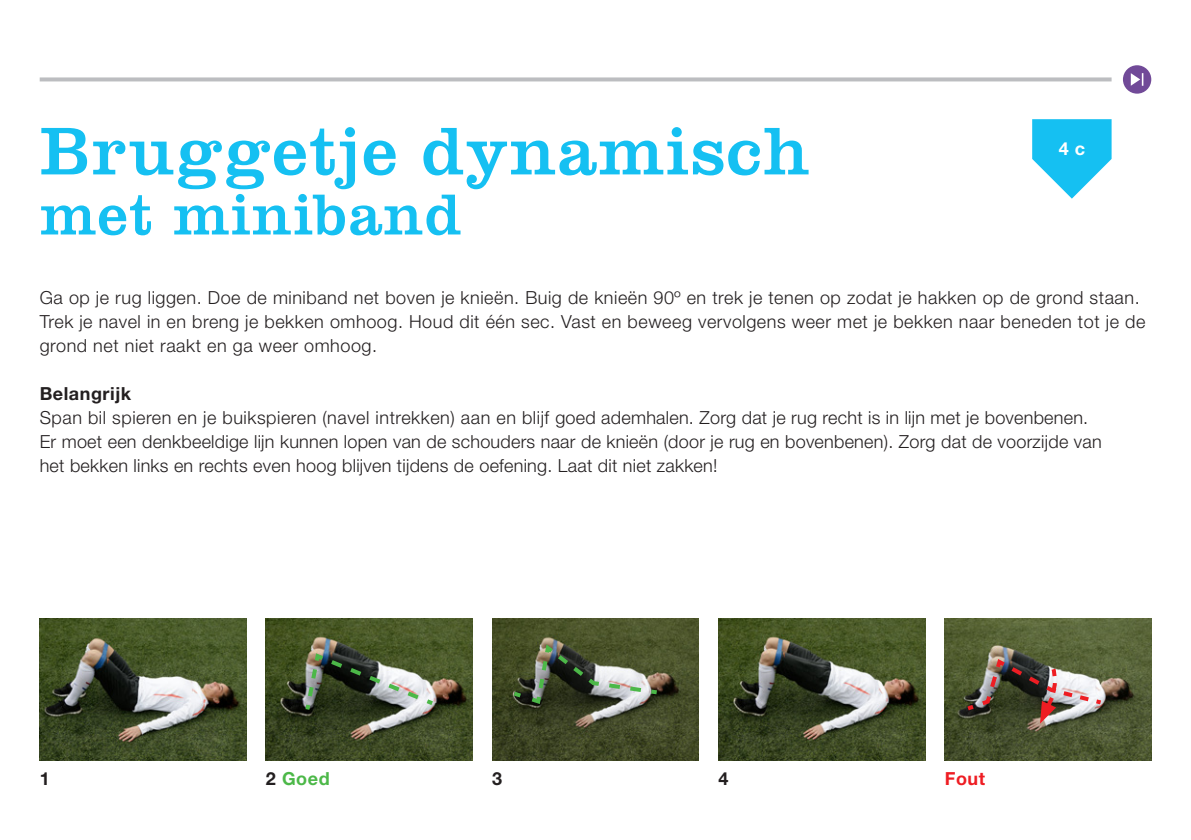
<style>
.page{position:relative;width:1191px;height:840px;background:#fff}
.page>*{position:absolute;margin:0;border:0;box-sizing:border-box;transform-origin:0 0}
.t1{font:70px "Clarendon";letter-spacing:.02em;color:#15c0f2}
.t2{font:60px "Clarendon";letter-spacing:.02em;color:#15c0f2}
.t3{font:300 18px/24px "Helvetica Neue LT Std";letter-spacing:.03em;color:#231f20}
.t4{font:700 18px "Helvetica Neue LT Std";letter-spacing:.03em;color:#231f20}
.t5{font:700 18px "Helvetica Neue LT Std";color:#4cb848}
.t6{font:700 18px "Helvetica Neue LT Std";color:#ee1d23}
.t7{font:700 18px "Helvetica Neue LT Std";color:#fff}
.s1{color:#231f20}
</style>
<div class="page">
<svg style="left:40px;top:77px;width:1071px;height:4px;background:#c3c4c7"></svg>
<div style="left:1123px;top:65px;width:28px;height:29px;background:#714a98;border-radius:50%"></div>
<svg style="left:1130px;top:73px;width:13px;height:13px"></svg>
<img style="left:40px;top:618px;width:206px;height:142px">
<img style="left:266px;top:618px;width:206px;height:142px">
<img style="left:492px;top:618px;width:206px;height:142px">
<img style="left:718px;top:618px;width:207px;height:142px">
<img style="left:945px;top:618px;width:206px;height:142px">
<img style="left:303px;top:650px;width:134px;height:63px">
<img style="left:509px;top:640px;width:152px;height:66px">
<img style="left:963px;top:655px;width:142px;height:68px">
<svg style="left:1032px;top:119px;width:79px;height:79px"></svg>
<h1 class="t1" style="left:40px;top:110px;width:771px">Bruggetje dynamisch</h1>
<h2 class="t2" style="left:40px;top:179px;width:423px">met miniband</h2>
<p class="t7" style="left:1058px;top:138px;width:28px">4 c</p>
<p class="t3" style="left:40px;top:285px;width:1107px">Ga op je rug liggen. Doe de miniband net boven je knieën. Buig de knieën 90º en trek je tenen op zodat je hakken op de grond staan.<br>Trek je navel in en breng je bekken omhoog. Houd dit één sec. Vast en beweeg vervolgens weer met je bekken naar beneden tot je de grond net niet raakt en ga weer omhoog.</p>
<p class="t4" style="left:40px;top:382px;width:93px">Belangrijk</p>
<p class="t3" style="left:40px;top:405px;width:1063px">Span bil spieren en je buikspieren (navel intrekken) aan en blijf goed ademhalen. Zorg dat je rug recht is in lijn met je bovenbenen.<br>Er moet een denkbeeldige lijn kunnen lopen van de schouders naar de knieën (door je rug en bovenbenen). Zorg dat de voorzijde van het bekken links en rechts even hoog blijven tijdens de oefening. Laat dit niet zakken!</p>
<p class="t4" style="left:40px;top:766px;width:12px">1</p>
<p class="t5" style="left:266px;top:766px;width:65px"><span class="s1">2</span> Goed</p>
<p class="t4" style="left:492px;top:766px;width:12px">3</p>
<p class="t4" style="left:718px;top:766px;width:12px">4</p>
<p class="t6" style="left:945px;top:766px;width:42px">Fout</p>
</div>
